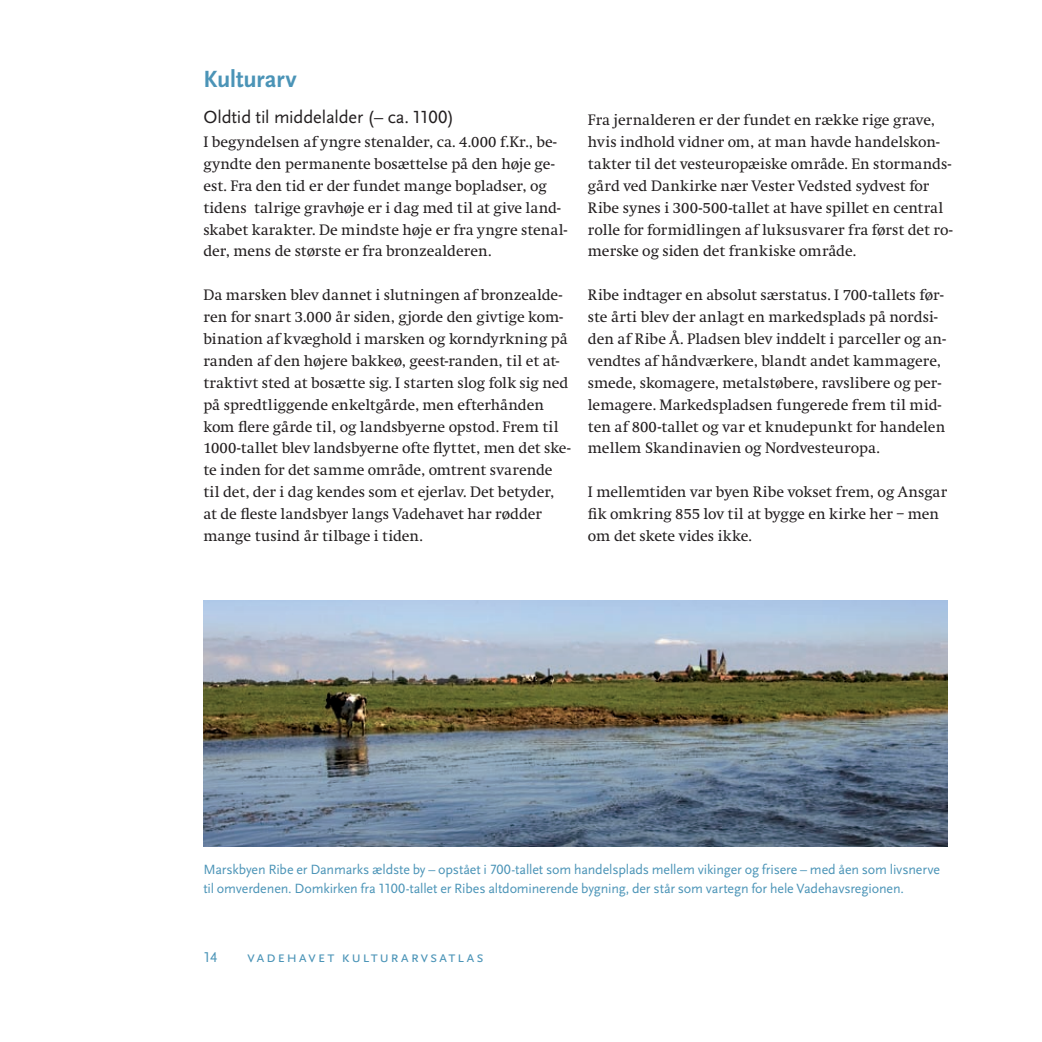
<style>
.page{position:relative;width:1042px;height:1042px;background:#fff}
.page>*{position:absolute;margin:0;border:0;box-sizing:border-box;transform-origin:0 0}
.t1{font:700 24.5px "Scala Sans LF";letter-spacing:-.005em;color:#4b94b7}
.t2{font:18.38px "Scala Sans LF";letter-spacing:-.005em;color:#231f20}
.t3{font:15.75px/21.9px "Swift";letter-spacing:-.005em;color:#231f20}
.t4{font:15.75px "Scala Sans Caps";letter-spacing:.105em;color:#4b94b7}
.t5{font:14.88px "Scala Sans LF";color:#4b94b7}
.t6{font:14px/19.2px "Scala Sans LF";letter-spacing:-.01em;color:#4b94b7}
</style>
<div class="page">
<img style="left:203px;top:600px;width:744px;height:246px">
<h1 class="t1" style="left:203px;top:66px;width:95px">Kulturarv</h1>
<p class="t2" style="left:203px;top:107px;width:252px">Oldtid til middelalder (– ca. 1100)</p>
<p class="t3" style="left:203px;top:131px;width:365px">I begyndelsen af yngre stenalder, ca. 4.000 f.Kr., be&shy;gyndte den permanente bosættelse på den høje ge&shy;est. Fra den tid er der fundet mange bopladser, og tidens tal-ri-ge gravhøje er i dag med til at give land&shy;skabet karakter. De mindste høje er fra yngre stenal&shy;der, mens de største er fra bronzealderen.</p>
<p class="t3" style="left:203px;top:284px;width:369px">Da marsken blev dannet i slutningen af bronzealde&shy;ren for snart 3.000 år siden, gjorde den givtige kom&shy;bination af kvæghold i marsken og korndyrkning på randen af den højere bakkeø, geest-randen, til et at&shy;traktivt sted at bosætte sig. I starten slog folk sig ned på spredtliggende enkeltgårde, men efterhånden kom flere gårde til, og landsbyerne opstod. Frem til 1000-tallet blev landsbyerne ofte flyttet, men det ske&shy;te inden for det samme område, omtrent svarende til det, der i dag kendes som et ejerlav. Det betyder, at de fleste landsbyer langs Vadehavet har rødder mange tusind år tilbage i tiden.</p>
<p class="t3" style="left:588px;top:109px;width:366px">Fra jernalderen er der fundet en række rige grave, hvis indhold vidner om, at man havde handelskon&shy;takter til det vesteuropæiske område. En stormands&shy;gård ved Dankirke nær Vester Vedsted sydvest for Ribe synes i 300-500-tallet at have spillet en central rolle for formidlingen af luksusvarer fra først det ro&shy;merske og siden det frankiske område.</p>
<p class="t3" style="left:588px;top:284px;width:359px">Ribe indtager en absolut særstatus. I 700-tallets før&shy;ste årti blev der anlagt en markedsplads på nordsi&shy;den af Ribe Å. Pladsen blev inddelt i parceller og an&shy;vendtes af håndværkere, blandt andet kammagere, smede, skomagere, metalstøbere, ravslibere og per&shy;lemagere. Markedspladsen fungerede frem til mid&shy;ten af 800-tallet og var et knudepunkt for handelen mellem Skandinavien og Nordvesteuropa.</p>
<p class="t3" style="left:588px;top:481px;width:361px">I mellemtiden var byen Ribe vokset frem, og Ansgar fik omkring 855 lov til at bygge en kirke her – men om det skete vides ikke.</p>
<p class="t6" style="left:203px;top:860px;width:738px">Marskbyen Ribe er Danmarks ældste by – opstået i 700-tallet som handelsplads mellem vikinger og frisere – med åen som livsnerve til omverdenen. Domkirken fra 1100-tallet er Ribes altdominerende bygning, der står som vartegn for hele Vadehavsregionen.</p>
<p class="t5" style="left:203px;top:949px;width:16px">14</p>
<p class="t4" style="left:247px;top:948px;width:238px">vadehavet kulturarvsatlas</p>
</div>
